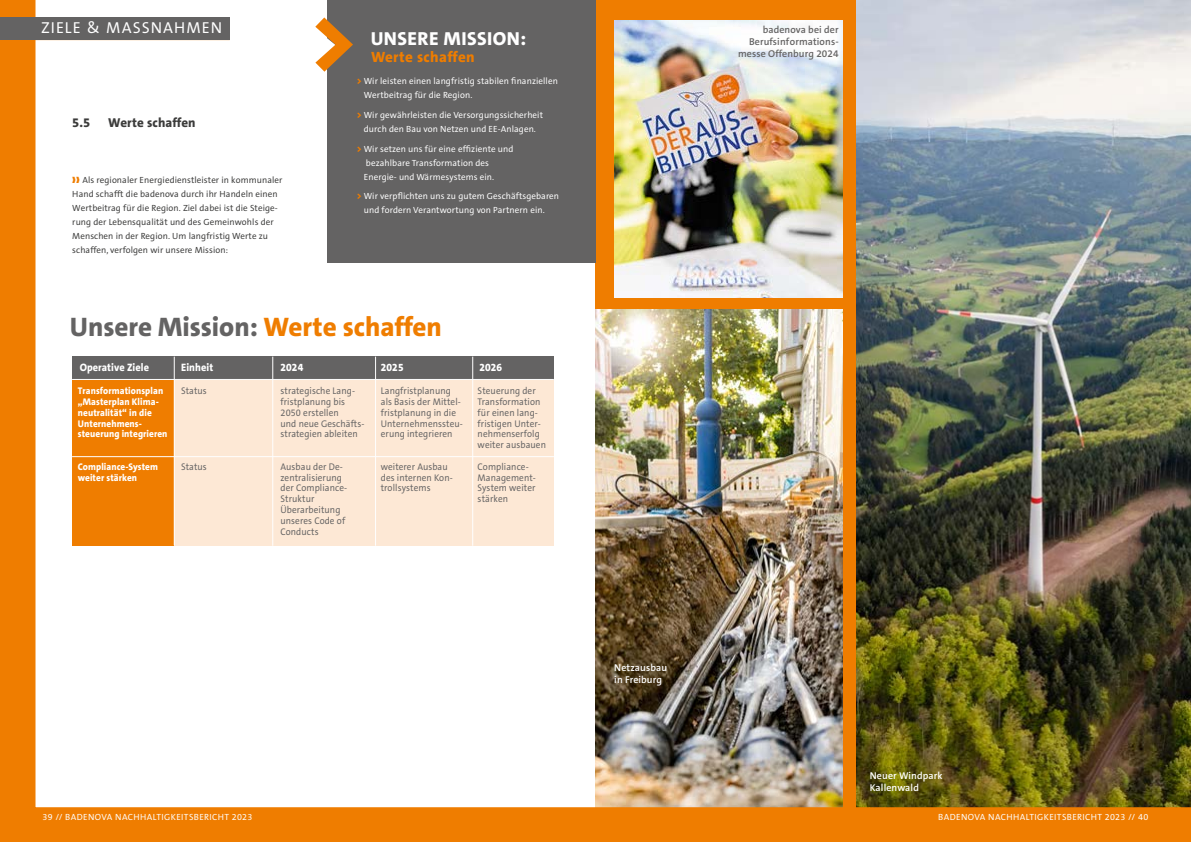
<style>
.page{position:relative;width:1191px;height:842px;background:#fff}
.page>*{position:absolute;margin:0;border:0;box-sizing:border-box;transform-origin:0 0}
.t1{font:800 27.1px "Thesans Badenova";color:#646363}
.t2{font:800 19px "Thesans Badenova";letter-spacing:.025em;color:#fff}
.t3{font:16px "Thesans Badenova";letter-spacing:.065em;color:#fff}
.t4{font:800 15px "Thesans Badenova";letter-spacing:.025em;color:#ef7d00}
.t5{font:800 13px "Thesans Badenova";letter-spacing:.01em;color:#3c3c3b}
.t6{font:800 10.8px "Thesans Badenova";letter-spacing:.01em;color:#fff;scale:.94 1}
.t7{font:700 10px/12px "Thesans Badenova";letter-spacing:.01em;color:#646363;text-align:right}
.t8{font:700 10px/12px "Thesans Badenova";letter-spacing:.01em;color:#fff}
.t9{font:9.7px/10.8px "Thesans Badenova";letter-spacing:.01em;color:#646363;scale:.94 1}
.t10{font:800 9.7px/10.8px "Thesans Badenova";letter-spacing:.01em;color:#fff;scale:.94 1}
.t11{font:9px/14px "Thesans Badenova";letter-spacing:.01em;color:#fff}
.t12{font:9px/14px "Thesans Badenova";letter-spacing:.01em;color:#3c3c3b}
.t13{font:9px "Thesans Badenova";letter-spacing:.04em;color:#fff}
.s1{color:#ef7d00}
.s2{font-weight:800;color:#ef7d00}
</style>
<div class="page">
<img style="left:0;top:0;width:1191px;height:842px">
<div style="left:0;top:17px;width:230px;height:22px;background:#646363"></div>
<div style="left:72px;top:369px;width:482px;height:176px;background:#fde8d5"></div>
<div style="left:72px;top:369px;width:101px;height:177px;background:#ef7d00"></div>
<div style="left:72px;top:357px;width:482px;height:23px;background:#646363"></div>
<hr style="left:72px;top:379px;width:482px;height:1px;background:#fff">
<hr style="left:272px;top:357px;width:1px;height:189px;background:#fff">
<hr style="left:174px;top:357px;width:1px;height:188px;background:#fff">
<hr style="left:375px;top:357px;width:1px;height:189px;background:#fff">
<hr style="left:472px;top:357px;width:1px;height:189px;background:#fff">
<hr style="left:72px;top:456px;width:482px;height:1px;background:#fff">
<h3 class="t3" style="left:41px;top:20px;width:182px">ZIELE &amp; MASSNAHMEN</h3>
<h3 class="t5" style="left:72px;top:114px;width:20px">5.5</h3>
<h3 class="t5" style="left:108px;top:114px;width:89px">Werte schaffen</h3>
<p class="t12" style="left:72px;top:173px;width:212px"><span class="s1">❱❱</span> Als regionaler Energiedienstleister in kommunaler Hand schafft die badenova durch ihr Handeln einen Wertbeitrag für die Region. Ziel dabei ist die Steige&shy;rung der Lebensqualität und des Gemeinwohls der Menschen in der Region. Um langfristig Werte zu schaffen, verfolgen wir unsere Mission:</p>
<h2 class="t2" style="left:371px;top:26px;width:157px">UNSERE MISSION:</h2>
<h3 class="t4" style="left:371px;top:47px;width:105px">Werte schaffen</h3>
<p class="t11" style="left:364px;top:75px;width:195px;text-indent:-7px"><span class="s2">&gt;</span> Wir leisten einen langfristig stabilen finanziellen<br>Wertbeitrag für die Region.</p>
<p class="t11" style="left:357px;top:108px;width:188px;text-align:center"><span class="s2">&gt;</span> Wir gewährleisten die Versorgungssicherheit durch den Bau von Netzen und EE-Anlagen.</p>
<p class="t11" style="left:364px;top:142px;width:151px;text-indent:-7px"><span class="s2">&gt;</span> Wir setzen uns für eine effiziente und bezahlbare Transformation des<br>Energie- und Wärmesystems ein.</p>
<p class="t11" style="left:364px;top:190px;width:197px;text-indent:-7px"><span class="s2">&gt;</span> Wir verpflichten uns zu gutem Geschäftsgebaren und fordern Verantwortung von Partnern ein.</p>
<h1 class="t1" style="left:70px;top:310px;width:373px">Unsere Mission: <span class="s1">Werte schaffen</span></h1>
<p class="t6" style="left:80px;top:361px;width:75px">Operative Ziele</p>
<p class="t10" style="left:78px;top:385px;width:97px">Transformationsplan „Masterplan Klima&shy;neutralität“ in die<br>Unternehmens&shy;steuerung integrieren</p>
<p class="t10" style="left:78px;top:461px;width:87px">Compliance-System weiter stärken</p>
<p class="t6" style="left:181px;top:361px;width:36px">Einheit</p>
<p class="t9" style="left:181px;top:386px;width:29px">Status</p>
<p class="t6" style="left:280px;top:361px;width:26px">2024</p>
<p class="t9" style="left:280px;top:386px;width:91px">strategische Lang&shy;fristplanung bis<br>2050 erstellen<br>und neue Geschäfts&shy;strategien ableiten</p>
<p class="t9" style="left:280px;top:461px;width:72px">Ausbau der De&shy;zentralisierung der Compliance-<br>Struktur<br>Überarbeitung unseres Code of<br>Conducts</p>
<p class="t6" style="left:381px;top:361px;width:26px">2025</p>
<p class="t6" style="left:479px;top:361px;width:26px">2026</p>
<p class="t9" style="left:381px;top:386px;width:89px">Langfristplanung als Basis der Mittel&shy;fristplanung in die<br>Unternehmenssteu&shy;erung integrieren</p>
<p class="t9" style="left:381px;top:461px;width:78px">weiterer Ausbau des internen Kon&shy;trollsystems</p>
<p class="t9" style="left:477px;top:386px;width:74px">Steuerung der<br>Transformation für einen lang&shy;fristigen Unter&shy;nehmenserfolg weiter ausbauen</p>
<p class="t9" style="left:477px;top:461px;width:63px">Compliance-<br>Management-<br>System weiter stärken</p>
<p class="t9" style="left:181px;top:461px;width:29px">Status</p>
<p class="t8" style="left:614px;top:662px;width:54px">Netzausbau in Freiburg</p>
<p class="t7" style="left:738px;top:24px;width:102px">badenova bei der<br>Berufsinformations&shy;messe Offenburg 2024</p>
<p class="t8" style="left:869px;top:769px;width:74px">Neuer Windpark<br>Kallenwald</p>
<p class="t13" style="left:43px;top:813px;width:211px">39 // BADENOVA NACHHALTIGKEITSBERICHT 2023</p>
<p class="t13" style="left:938px;top:813px;width:212px">BADENOVA NACHHALTIGKEITSBERICHT 2023 // 40</p>
</div>
